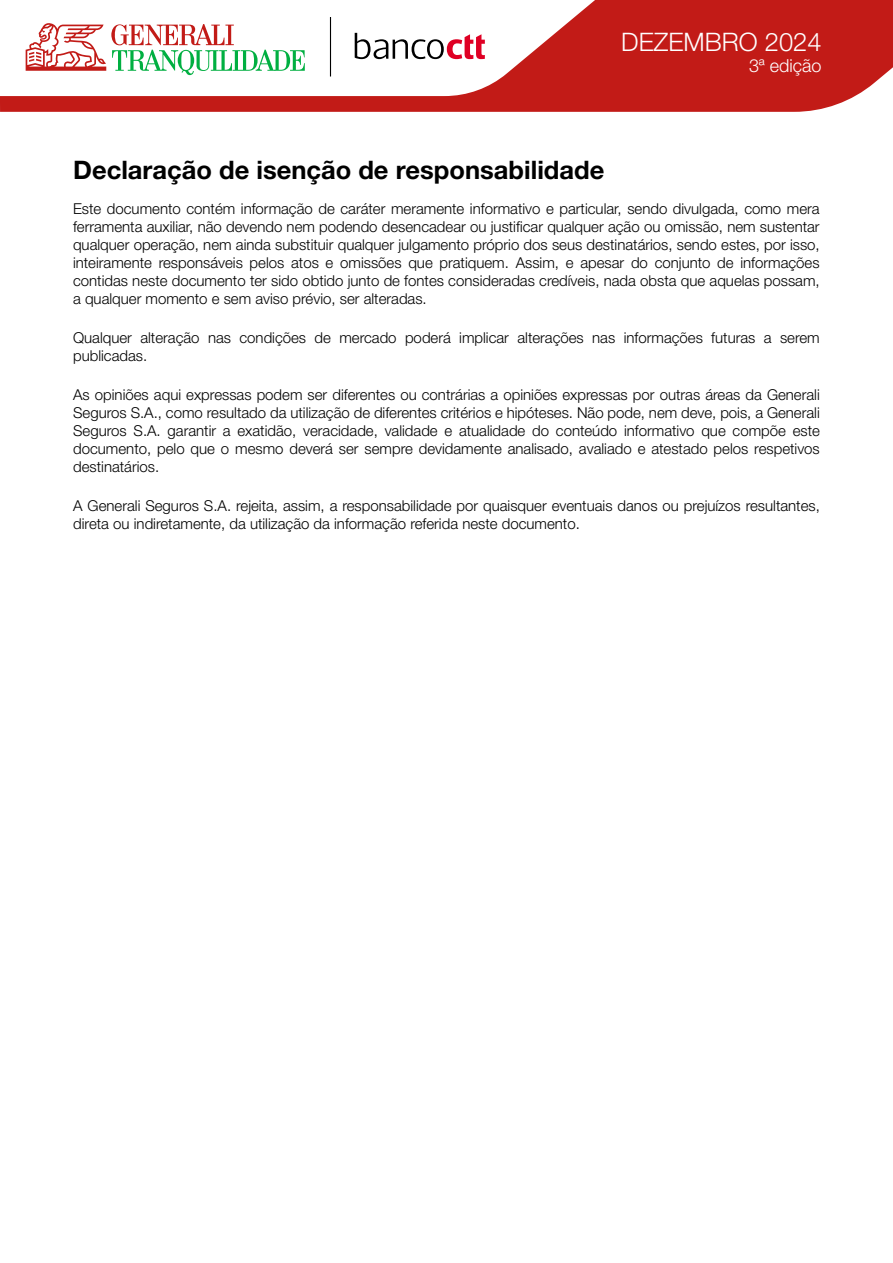
<style>
.page{position:relative;width:893px;height:1263px;background:#fff}
.page>*{position:absolute;margin:0;border:0;box-sizing:border-box;transform-origin:0 0}
.t1{font:700 25.5px "Helvetica Neue LT Pro";color:#000}
.t2{font:300 25.5px "Helvetica Neue LT Pro";color:#fff}
.t3{font:300 18px "Helvetica Neue LT Pro";color:#fff}
.t4{font:300 15px/18px "Helvetica Neue LT Pro";color:#000;text-align:justify}
</style>
<div class="page">
<div style="left:0;top:0;width:893px;height:112px;background:#c21b17"></div>
<svg style="left:0;top:0;width:595px;height:96px"></svg>
<hr style="left:330px;top:17px;width:1px;height:59px;background:#000">
<svg style="left:355px;top:33px;width:130px;height:26px"></svg>
<svg style="left:26px;top:23px;width:279px;height:52px"></svg>
<h1 class="t2" style="left:621px;top:28px;width:202px">DEZEMBRO 2024</h1>
<p class="t3" style="left:749px;top:56px;width:74px">3ª edição</p>
<h1 class="t1" style="left:73px;top:156px;width:533px">Declaração de isenção de responsabilidade</h1>
<p class="t4" style="left:73px;top:199px;width:748px">Este documento contém informação de caráter meramente informativo e particular, sendo divulgada, como mera ferramenta auxiliar, não devendo nem podendo desencadear ou justificar qualquer ação ou omissão, nem sustentar qualquer operação, nem ainda substituir qualquer julgamento próprio dos seus destinatários, sendo estes, por isso, inteiramente responsáveis pelos atos e omissões que pratiquem. Assim, e apesar do conjunto de informações contidas neste documento ter sido obtido junto de fontes consideradas credíveis, nada obsta que aquelas possam, a qualquer momento e sem aviso prévio, ser alteradas.</p>
<p class="t4" style="left:73px;top:328px;width:748px">Qualquer alteração nas condições de mercado poderá implicar alterações nas informações futuras a serem publicadas.</p>
<p class="t4" style="left:73px;top:385px;width:748px">As opiniões aqui expressas podem ser diferentes ou contrárias a opiniões expressas por outras áreas da Generali Seguros S.A., como resultado da utilização de diferentes critérios e hipóteses. Não pode, nem deve, pois, a Generali Seguros S.A. garantir a exatidão, veracidade, validade e atualidade do conteúdo informativo que compõe este documento, pelo que o mesmo deverá ser sempre devidamente analisado, avaliado e atestado pelos respetivos destinatários.</p>
<p class="t4" style="left:73px;top:496px;width:748px">A Generali Seguros S.A. rejeita, assim, a responsabilidade por quaisquer eventuais danos ou prejuízos resultantes, direta ou indiretamente, da utilização da informação referida neste documento.</p>
</div>
